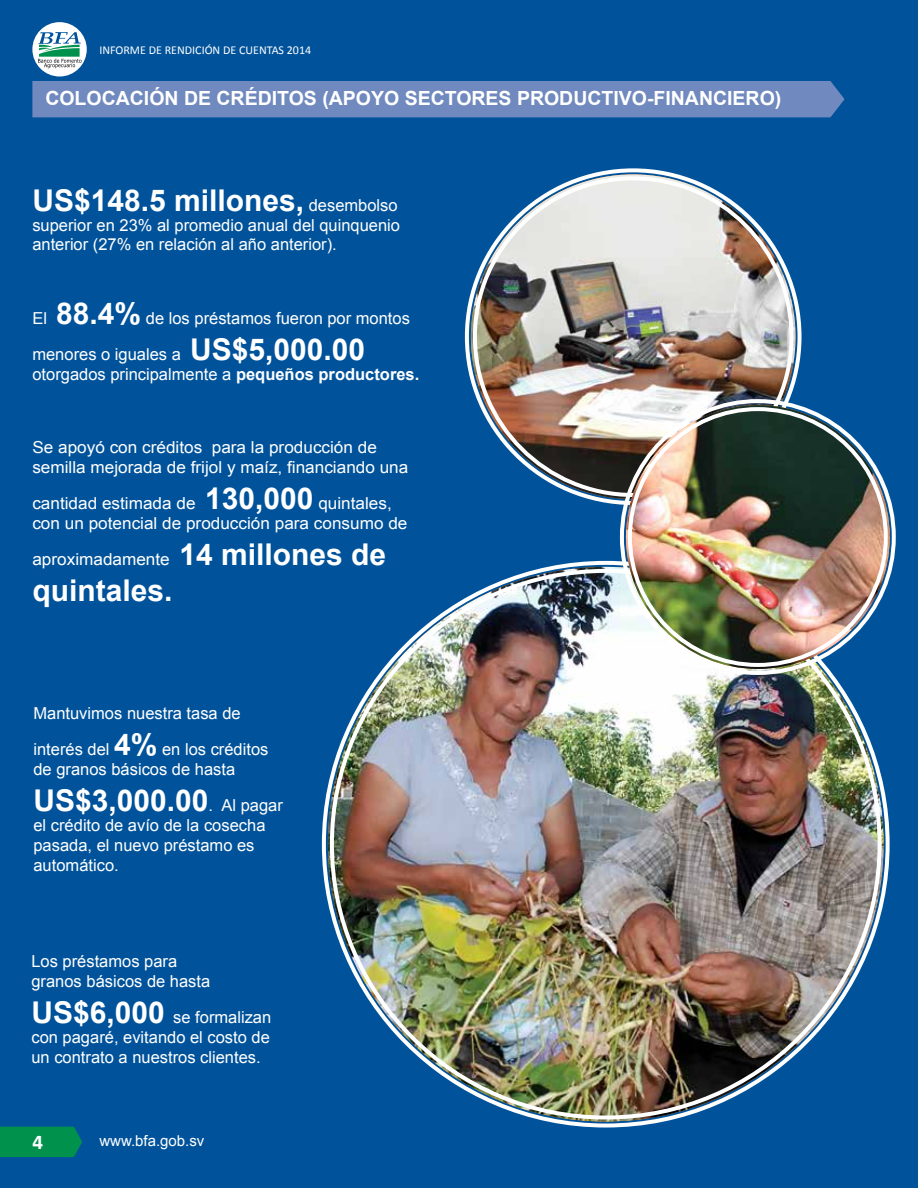
<style>
.page{position:relative;width:918px;height:1188px;background:#00539b}
.page>*{position:absolute;margin:0;border:0;box-sizing:border-box;transform-origin:0 0}
.t1{font:700 30px "Arial";color:#fff}
.t2{font:700 21px "Calibri";color:#fff}
.t3{font:700 19.5px "Arial";color:#fff}
.t4{font:16.5px/19.8px "Arial";color:#fff}
.t5{font:16.5px/19.8px "Arial";color:#fff;scale:1.04 1}
.t6{font:15px "Arial";color:#fff}
.t7{font:12px "Calibri";color:#fff}
.s1{font-weight:400;font-size:16.5px}
.s2{font-weight:700;font-size:30px}
.s3{font-weight:700}
</style>
<div class="page">
<img style="left:471px;top:174px;width:325px;height:325px;border-radius:162px">
<img style="left:328px;top:567px;width:556px;height:555px">
<img style="left:626px;top:405px;width:264px;height:264px;border-radius:132px">
<div style="left:32px;top:22px;width:55px;height:54px;background:#fff;border-radius:50%"></div>
<svg style="left:37px;top:31px;width:45px;height:38px"></svg>
<svg style="left:0;top:1125px;width:84px;height:34px;background:#00865a"></svg>
<div style="left:32px;top:81px;width:813px;height:36px;background:#7089be"></div>
<p class="t7" style="left:99px;top:43px;width:213px">INFORME DE RENDICIÓN DE CUENTAS 2014</p>
<p class="t3" style="left:45px;top:86px;width:737px">COLOCACIÓN DE CRÉDITOS (APOYO SECTORES PRODUCTIVO-FINANCIERO)</p>
<h1 class="t1" style="left:32px;top:180px;width:367px">US$148.5 millones, <span class="s1">desembolso</span></h1>
<p class="t4" style="left:32px;top:215px;width:369px">superior en 23% al promedio anual del quinquenio anterior (27% en relación al año anterior).</p>
<p class="t4" style="left:32px;top:300px;width:379px;line-height:36px">El <span class="s2">88.4%</span> de los préstamos fueron por montos menores o iguales a <span class="s2">US$5,000.00</span></p>
<p class="t4" style="left:32px;top:364px;width:388px">otorgados principalmente a <span class="s3">pequeños productores.</span></p>
<p class="t5" style="left:32px;top:437px;width:363px">Se apoyó con créditos para la producción de semilla mejorada de frijol y maíz, financiando una</p>
<p class="t5" style="left:32px;top:493px;width:362px">cantidad estimada de <span class="s2">130,000</span> quintales, con un potencial de producción para consumo de</p>
<p class="t5" style="left:32px;top:549px;width:342px">aproximadamente <span class="s2">14 millones de</span></p>
<h1 class="t1" style="left:32px;top:570px;width:142px">quintales.</h1>
<p class="t4" style="left:33px;top:696px;width:237px;line-height:36px">Mantuvimos nuestra tasa de interés del <span class="s2">4%</span> en los créditos</p>
<p class="t4" style="left:33px;top:760px;width:203px">de granos básicos de hasta</p>
<h1 class="t1" style="left:33px;top:781px;width:251px">US$3,000.00<span class="s1">. Al pagar</span></h1>
<p class="t4" style="left:33px;top:815px;width:234px">el crédito de avío de la cosecha pasada, el nuevo préstamo es automático.</p>
<p class="t4" style="left:31px;top:952px;width:180px">Los préstamos para granos básicos de hasta</p>
<p class="t4" style="left:31px;top:1008px;width:241px;text-align:justify"><span class="s2">US$6,000</span> se formalizan con pagaré, evitando el costo de un contrato a nuestros clientes.</p>
<p class="t2" style="left:32px;top:1129px;width:12px">4</p>
<p class="t6" style="left:99px;top:1131px;width:107px">www.bfa.gob.sv</p>
</div>
